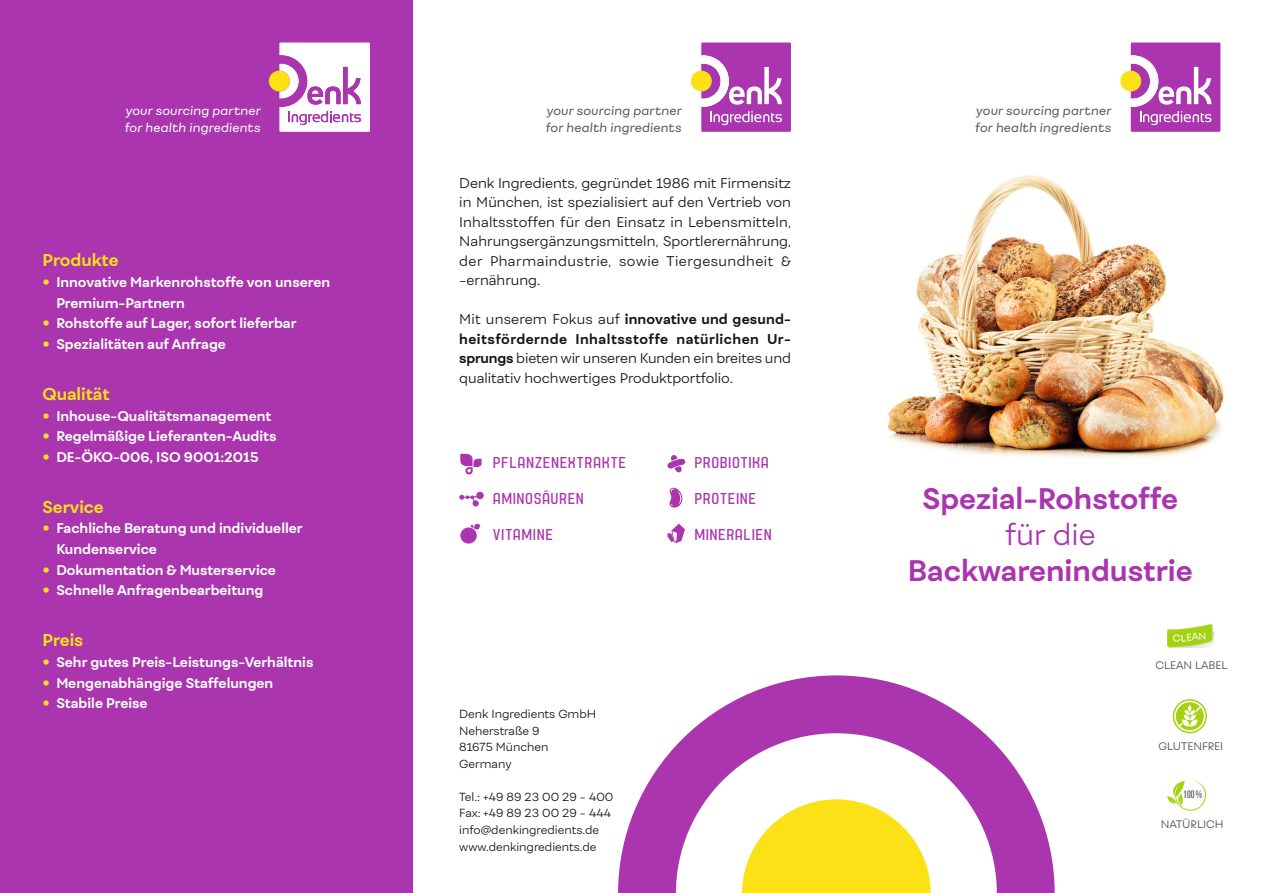
<style>
.page{position:relative;width:1263px;height:893px;background:#fff}
.page>*{position:absolute;margin:0;border:0;box-sizing:border-box;transform-origin:0 0}
.t1{font:700 28.5px "Fibra";color:#aa35af}
.t2{font:300 28.5px "Fibra";color:#aa35af}
.t3{font:700 16.5px "Fibra";color:#fbe116}
.t4{font:condensed 15.75px "Yoshida Sans";letter-spacing:.035em;color:#aa35af}
.t5{font:300 13.5px/19.5px "Fibra";color:#131413;text-align:justify}
.t6{font:700 13.5px/20.7px "Fibra";color:#fff}
.t7{font:italic 12px/16.5px "Fibra";letter-spacing:.01em;color:#5a5a5a}
.t8{font:italic 12px/16.5px "Fibra";letter-spacing:.01em;color:#fff}
.t9{font:300 11.25px/16.5px "Fibra";color:#131413}
.t10{font:10.65px "Akzidenz Grotesk BQ Md Cnd Alt";color:#5a5a5a}
.t11{font:300 10.5px "Fibra";color:#4d4d4c}
.t12{font:9.6px "Fibra";color:#fff}
.s1{font-weight:700}
</style>
<div class="page">
<div style="left:0;top:0;width:412px;height:893px;background:#aa35af"></div>
<img style="left:888px;top:175px;width:336px;height:283px">
<div style="left:1120px;top:71px;width:21px;height:20px;background:#fbe116;border-radius:50%"></div>
<svg style="left:1131px;top:43px;width:89px;height:89px"></svg>
<div style="left:691px;top:71px;width:21px;height:20px;background:#fbe116;border-radius:50%"></div>
<svg style="left:701px;top:43px;width:90px;height:89px"></svg>
<svg style="left:618px;top:675px;width:437px;height:218px"></svg>
<svg style="left:742px;top:799px;width:189px;height:94px"></svg>
<svg style="left:1173px;top:699px;width:34px;height:34px"></svg>
<svg style="left:1174px;top:701px;width:31px;height:31px"></svg>
<svg style="left:1167px;top:624px;width:47px;height:24px"></svg>
<svg style="left:1167px;top:780px;width:39px;height:31px"></svg>
<svg style="left:269px;top:43px;width:101px;height:89px"></svg>
<svg style="left:459px;top:492px;width:25px;height:14px"></svg>
<svg style="left:460px;top:454px;width:22px;height:20px"></svg>
<div style="left:460px;top:527px;width:17px;height:17px;background:#aa35af;border-radius:50%"></div>
<svg style="left:470px;top:523px;width:10px;height:7px"></svg>
<svg style="left:667px;top:524px;width:18px;height:19px"></svg>
<svg style="left:667px;top:455px;width:18px;height:18px"></svg>
<svg style="left:669px;top:487px;width:14px;height:21px"></svg>
<p class="t8" style="left:124px;top:103px;width:138px">your sourcing partner for health ingredients</p>
<p class="t3" style="left:43px;top:250px;width:77px">Produkte</p>
<p class="t6" style="left:56px;top:272px;width:275px">Innovative Markenrohstoffe von unseren<br>Premium-Partnern<br>Rohstoffe auf Lager, sofort lieferbar<br>Spezialitäten auf Anfrage</p>
<p class="t3" style="left:43px;top:383px;width:69px">Qualität</p>
<p class="t6" style="left:56px;top:405px;width:222px">Inhouse-Qualitätsmanagement<br>Regelmäßige Lieferanten-Audits<br>DE-ÖKO-006, ISO 9001:2015</p>
<p class="t3" style="left:43px;top:496px;width:63px">Service</p>
<p class="t6" style="left:56px;top:518px;width:248px">Fachliche Beratung und individueller<br>Kundenservice<br>Dokumentation &amp; Musterservice<br>Schnelle Anfragenbearbeitung</p>
<p class="t3" style="left:43px;top:630px;width:42px">Preis</p>
<p class="t6" style="left:56px;top:651px;width:258px">Sehr gutes Preis-Leistungs-Verhältnis<br>Mengenabhängige Staffelungen<br>Stabile Preise</p>
<p class="t7" style="left:545px;top:103px;width:138px">your sourcing partner for health ingredients</p>
<p class="t5" style="left:459px;top:173px;width:333px">Denk Ingredients, gegründet 1986 mit Firmensitz in München, ist spezialisiert auf den Vertrieb von Inhaltsstoffen für den Einsatz in Lebensmitteln, Nahrungsergänzungsmitteln, Sportlerernährung, der Pharmaindustrie, sowie Tiergesundheit &amp; -ernährung.</p>
<p class="t5" style="left:459px;top:309px;width:333px">Mit unserem Fokus auf <span class="s1">innovative und gesund&shy;heitsfördernde Inhaltsstoffe natürlichen Ur&shy;sprungs</span> bieten wir unseren Kunden ein breites und qualitativ hochwertiges Produktportfolio.</p>
<p class="t4" style="left:493px;top:452px;width:135px">PFLANZENEXTRAKTE</p>
<p class="t4" style="left:493px;top:488px;width:93px">AMINOSÄUREN</p>
<p class="t4" style="left:493px;top:524px;width:62px">VITAMINE</p>
<p class="t9" style="left:459px;top:706px;width:138px">Denk Ingredients GmbH<br>Neherstraße 9<br>81675 München<br>Germany</p>
<p class="t9" style="left:459px;top:788px;width:156px">Tel.: +49 89 23 00 29 - 400<br>Fax: +49 89 23 00 29 - 444 info@denkingredients.de www.denkingredients.de</p>
<p class="t4" style="left:694px;top:452px;width:76px">PROBIOTIKA</p>
<p class="t4" style="left:694px;top:488px;width:63px">PROTEINE</p>
<p class="t4" style="left:694px;top:524px;width:79px">MINERALIEN</p>
<p class="t7" style="left:975px;top:103px;width:138px">your sourcing partner for health ingredients</p>
<h1 class="t1" style="left:923px;top:481px;width:257px">Spezial-Rohstoffe</h1>
<h1 class="t2" style="left:1005px;top:517px;width:92px">für die</h1>
<h1 class="t1" style="left:908px;top:553px;width:286px">Backwarenindustrie</h1>
<p class="t12" style="left:1172px;top:633px;width:35px;rotate:-6deg">CLEAN</p>
<p class="t11" style="left:1155px;top:659px;width:74px">CLEAN LABEL</p>
<p class="t11" style="left:1158px;top:740px;width:66px">GLUTENFREI</p>
<p class="t10" style="left:1183px;top:788px;width:20px">100%</p>
<p class="t11" style="left:1161px;top:818px;width:64px">NATÜRLICH</p>
</div>
